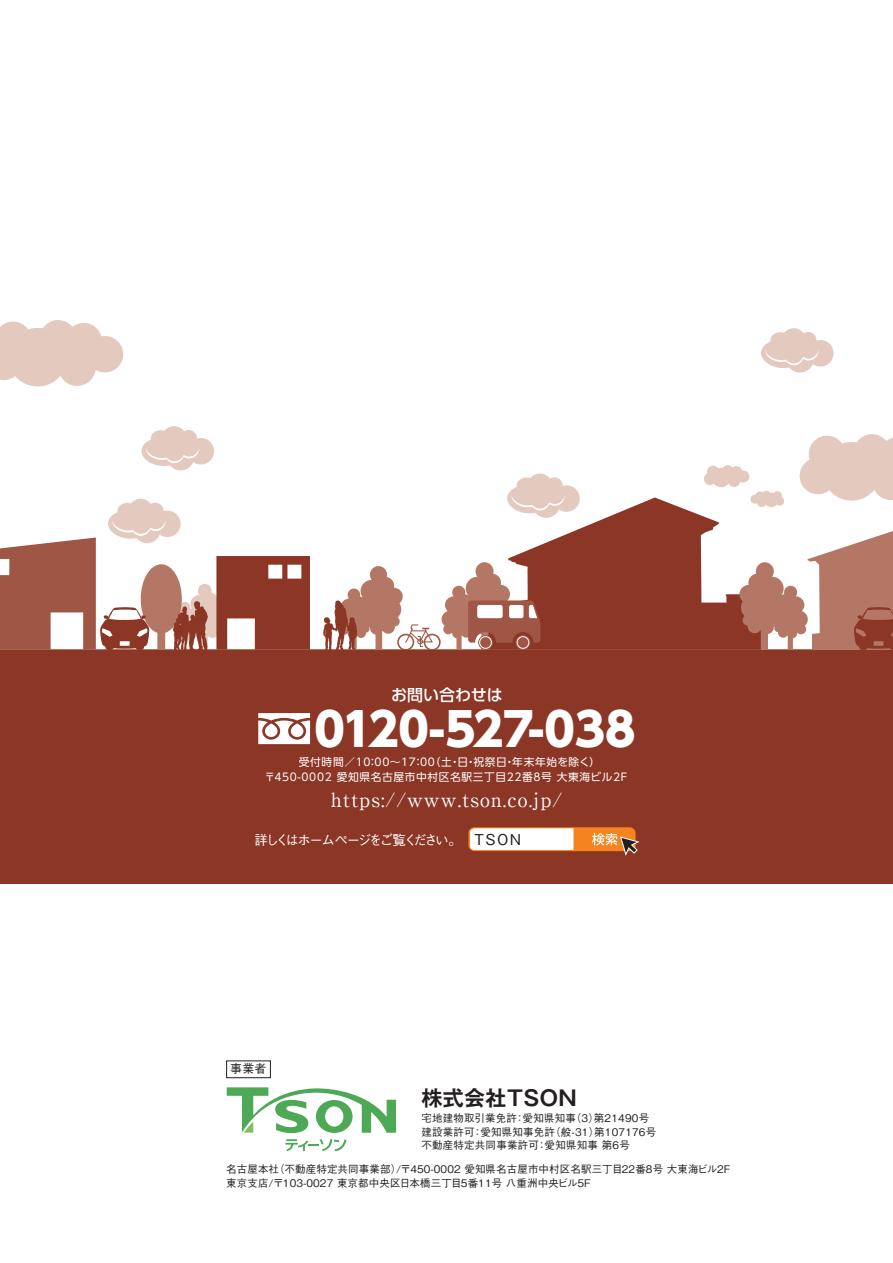
<style>
.page{position:relative;width:893px;height:1263px;background:#fff}
.page>*{position:absolute;margin:0;border:0;box-sizing:border-box;transform-origin:0 0}
.t1{font:800 45.75px "UD Shin Go Pro";color:#fff}
.t2{font:700 21px "Gothic MB101 Pro De";letter-spacing:.02em;color:#231f20}
.t3{font:19.5px "Ryumin Pro";letter-spacing:.05em;color:#fff}
.t4{font:500 16.05px "UD Shin Go Pr 6";letter-spacing:-.01em;color:#fff}
.t5{font:500 13.5px "Gothic BBB Pro";letter-spacing:-.18em;color:#fff}
.t6{font:500 12px "Gothic BBB Pro";color:#231f20}
.t7{font:10.65px/14.2px "UD Shin Go Pr 6";letter-spacing:.06em;color:#fff}
.t8{font:500 10.5px/13.5px "Gothic BBB Pro";letter-spacing:.01em;color:#231f20}
.s1{font-size:15px;color:#231f20}
</style>
<div class="page">
<svg style="left:141px;top:426px;width:73px;height:45px"></svg>
<svg style="left:761px;top:328px;width:73px;height:45px"></svg>
<div style="left:424px;top:634px;width:17px;height:17px;border:2px solid #9f5644;border-radius:50%"></div>
<svg style="left:0;top:320px;width:124px;height:67px"></svg>
<svg style="left:442px;top:434px;width:451px;height:216px"></svg>
<svg style="left:0;top:498px;width:310px;height:152px"></svg>
<svg style="left:323px;top:566px;width:111px;height:84px"></svg>
<div style="left:0;top:650px;width:893px;height:233px;background:#8c3626"></div>
<svg style="left:227px;top:1087px;width:169px;height:46px"></svg>
<svg style="left:285px;top:1139px;width:61px;height:12px"></svg>
<div style="left:226px;top:1060px;width:45px;height:18px;border:1px solid #231f20"></div>
<div style="left:468px;top:827px;width:168px;height:24px;background:#f58420;border-radius:6px"></div>
<div style="left:470px;top:828px;width:103px;height:22px;background:#fff"></div>
<svg style="left:592px;top:833px;width:47px;height:23px"></svg>
<svg style="left:258px;top:713px;width:52px;height:31px"></svg>
<h3 class="t4" style="left:391px;top:681px;width:113px">お問い合わせは</h3>
<h1 class="t1" style="left:314px;top:692px;width:323px">0120-527-038</h1>
<p class="t7" style="left:265px;top:755px;width:364px;text-indent:34px">受付時間／10：00～17：00（土・日・祝祭日・年末年始を除く）〒450-0002 愛知県名古屋市中村区名駅三丁目22番8号 大東海ビル2F</p>
<h3 class="t3" style="left:331px;top:785px;width:233px">https://www.tson.co.jp/</h3>
<p class="t5" style="left:254px;top:828px;width:268px">詳しくはホームページをご覧ください。 <span class="s1">T S O N</span></p>
<p class="t6" style="left:230px;top:1059px;width:38px">事業者</p>
<h2 class="t2" style="left:421px;top:1080px;width:157px">株式会社TSON</h2>
<p class="t8" style="left:421px;top:1110px;width:236px">宅地建物取引業免許：愛知県知事（3）第21490号建設業許可：愛知県知事免許（般-31）第107176号不動産特定共同事業許可：愛知県知事 第6号</p>
<p class="t8" style="left:226px;top:1161px;width:506px">名古屋本社（不動産特定共同事業部）/〒450-0002 愛知県名古屋市中村区名駅三丁目22番8号 大東海ビル2F東京支店/〒103-0027 東京都中央区日本橋三丁目5番11号 八重洲中央ビル5F</p>
</div>
